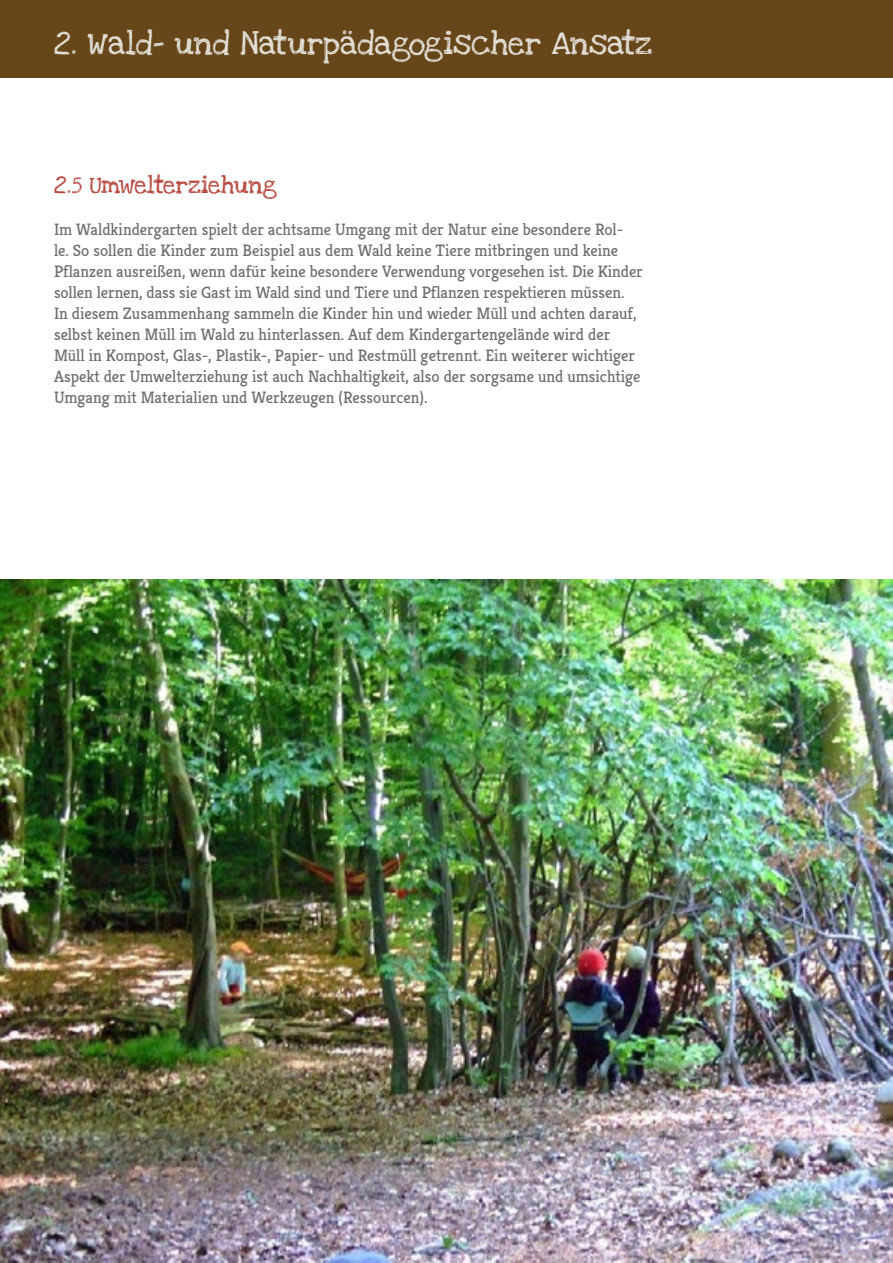
<style>
.page{position:relative;width:893px;height:1263px;background:#fff}
.page>*{position:absolute;margin:0;border:0;box-sizing:border-box;transform-origin:0 0}
.t1{font:24px "Love Ya Like A Sister";color:#e2dfd7}
.t2{font:18px "Love Ya Like A Sister";color:#b7483f}
.t3{font:16.5px/21px "Kreon";color:#706f6f}
</style>
<div class="page">
<div style="left:1px;top:0;width:892px;height:77px;background:#674619"></div>
<img style="left:0;top:580px;width:893px;height:683px">
<h1 class="t1" style="left:54px;top:23px;width:600px">2. Wald- und Naturpädagogischer Ansatz</h1>
<p class="t2" style="left:54px;top:170px;width:225px">2.5 Umwelterziehung</p>
<p class="t3" style="left:54px;top:219px;width:590px">Im Waldkindergarten spielt der achtsame Umgang mit der Natur eine besondere Rol-<br>le. So sollen die Kinder zum Beispiel aus dem Wald keine Tiere mitbringen und keine Pflanzen ausreißen, wenn dafür keine besondere Verwendung vorgesehen ist. Die Kinder sollen lernen, dass sie Gast im Wald sind und Tiere und Pflanzen respektieren müssen.<br>In diesem Zusammenhang sammeln die Kinder hin und wieder Müll und achten darauf, selbst keinen Müll im Wald zu hinterlassen. Auf dem Kindergartengelände wird der Müll in Kompost, Glas-, Plastik-, Papier- und Restmüll getrennt. Ein weiterer wichtiger Aspekt der Umwelterziehung ist auch Nachhaltigkeit, also der sorgsame und umsichtige Umgang mit Materialien und Werkzeugen (Ressourcen).</p>
</div>
